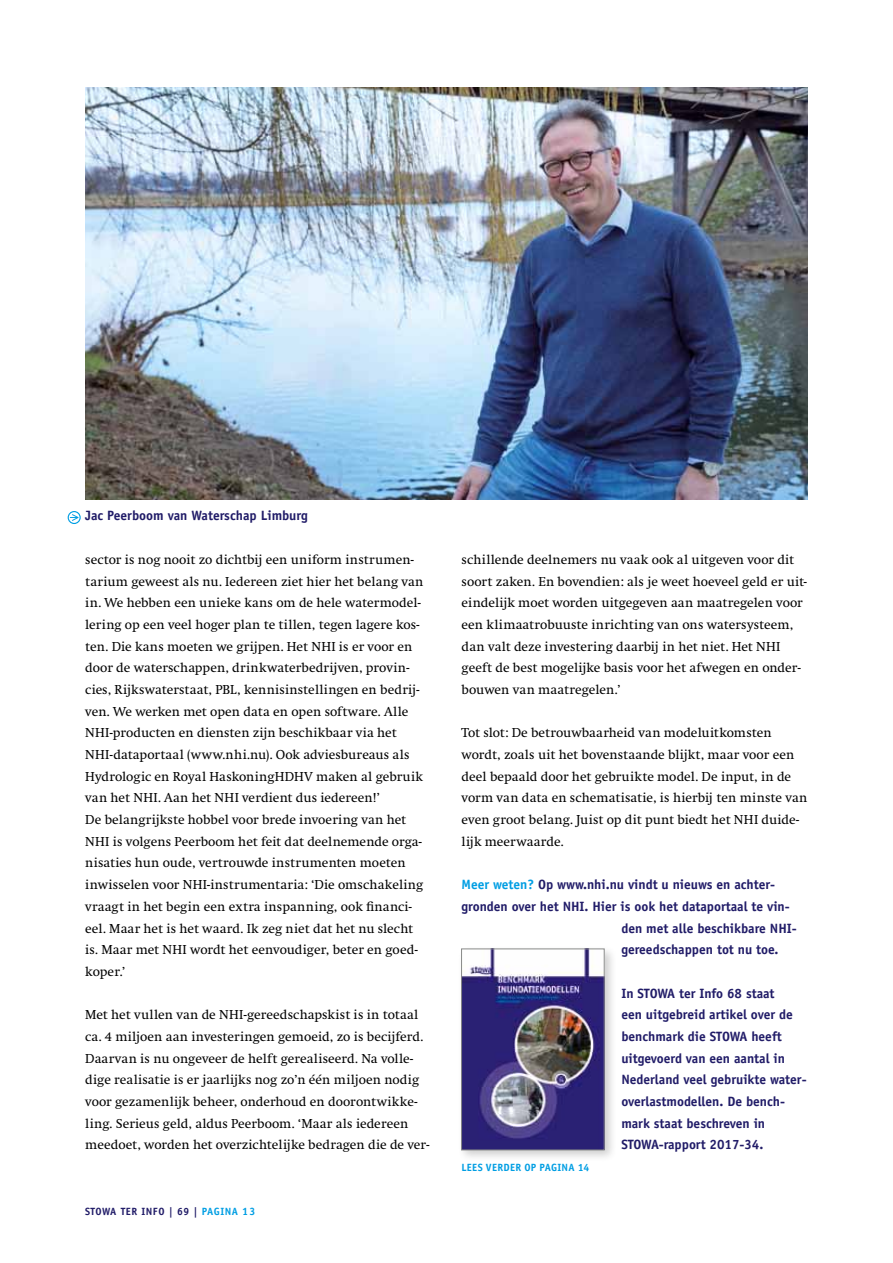
<style>
.page{position:relative;width:893px;height:1263px;background:#fff}
.page>*{position:absolute;margin:0;border:0;box-sizing:border-box;transform-origin:0 0}
.t1{font:13.5px/21.8px "Swift";letter-spacing:.01em;color:#000}
.t2{font:700 13.5px/21.8px "Officina Sans";letter-spacing:-.005em;color:#211c68}
.t3{font:700 10.5px "Officina Sans";letter-spacing:.05em;color:#211c68}
.t4{font:700 10.5px "Officina Sans";letter-spacing:.03em;color:#009ee3}
.s1{color:#009ee3}
.s2{font-size:10.8px;color:#009ee3}
</style>
<div class="page">
<img style="left:85px;top:87px;width:723px;height:413px">
<svg style="left:68px;top:511px;width:13px;height:13px"></svg>
<div style="left:457px;top:945px;width:160px;height:217px;background:#000;opacity:.19"></div>
<img style="left:463px;top:951px;width:139px;height:197px">
<div style="left:461px;top:949px;width:143px;height:201px;border:1px solid #888988"></div>
<p class="t2" style="left:85px;top:505px;width:224px">Jac Peerboom van Waterschap Limburg</p>
<p class="t1" style="left:85px;top:549px;width:340px">sector is nog nooit zo dichtbij een uniform instrumen&shy;tarium geweest als nu. Iedereen ziet hier het belang van in. We hebben een unieke kans om de hele watermodel&shy;lering op een veel hoger plan te tillen, tegen lagere kos&shy;ten. Die kans moeten we grijpen. Het NHI is er voor en door de waterschappen, drinkwaterbedrijven, provin&shy;cies, Rijkswaterstaat, PBL, kennisinstellingen en bedrij&shy;ven. We werken met open data en open software. Alle NHI-producten en diensten zijn beschikbaar via het NHI-dataportaal (www.nhi.nu). Ook adviesbureaus als Hydrologic en Royal HaskoningHDHV maken al gebruik van het NHI. Aan het NHI verdient dus iedereen!’<br>De belangrijkste hobbel voor brede invoering van het NHI is volgens Peerboom het feit dat deelnemende orga&shy;nisaties hun oude, vertrouwde instrumenten moeten inwisselen voor NHI-instrumentaria: ‘Die omschakeling vraagt in het begin een extra inspanning, ook financi&shy;eel. Maar het is het waard. Ik zeg niet dat het nu slecht is. Maar met NHI wordt het eenvoudiger, beter en goed&shy;koper.’</p>
<p class="t1" style="left:85px;top:1004px;width:346px">Met het vullen van de NHI-gereedschapskist is in totaal ca. 4 miljoen aan investeringen gemoeid, zo is becijferd.<br>Daarvan is nu ongeveer de helft gerealiseerd. Na volle&shy;dige realisatie is er jaarlijks nog zo’n één miljoen nodig voor gezamenlijk beheer, onderhoud en doorontwikke&shy;ling. Serieus geld, aldus Peerboom. ‘Maar als iedereen meedoet, worden het overzichtelijke bedragen die de ver-</p>
<p class="t3" style="left:85px;top:1204px;width:172px">STOWA TER INFO | 69 | <span class="s1">PAGINA</span> <span class="s2">13</span></p>
<p class="t1" style="left:462px;top:549px;width:347px">schillende deelnemers nu vaak ook al uitgeven voor dit soort zaken. En bovendien: als je weet hoeveel geld er uit&shy;eindelijk moet worden uitgegeven aan maatregelen voor een klimaatrobuuste inrichting van ons watersysteem, dan valt deze investering daarbij in het niet. Het NHI geeft de best mogelijke basis voor het afwegen en onder&shy;bouwen van maatregelen.’</p>
<p class="t1" style="left:462px;top:722px;width:347px">Tot slot: De betrouwbaarheid van modeluitkomsten wordt, zoals uit het bovenstaande blijkt, maar voor een deel bepaald door het gebruikte model. De input, in de vorm van data en schematisatie, is hierbij ten minste van even groot belang. Juist op dit punt biedt het NHI duide&shy;lijk meerwaarde.</p>
<p class="t2" style="left:462px;top:873px;width:315px"><span class="s1">Meer weten?</span> Op www.nhi.nu vindt u nieuws en achter-</p>
<p class="t2" style="left:462px;top:895px;width:330px">gronden over het NHI. Hier is ook het dataportaal te vin-</p>
<p class="t2" style="left:621px;top:917px;width:177px">den met alle beschikbare NHI-</p>
<p class="t2" style="left:621px;top:938px;width:158px">gereedschappen tot nu toe.</p>
<p class="t2" style="left:621px;top:982px;width:187px">In STOWA ter Info 68 staat<br>een uitgebreid artikel over de benchmark die STOWA heeft uitgevoerd van een aantal in<br>Nederland veel gebruikte water&shy;overlastmodellen. De bench&shy;mark staat beschreven in<br>STOWA-rapport 2017-34.</p>
<p class="t4" style="left:461px;top:1161px;width:12px">lees</p>
<p class="t4" style="left:486px;top:1161px;width:61px">verder op pagina</p>
<p class="t4" style="left:578px;top:1161px;width:13px">14</p>
</div>
